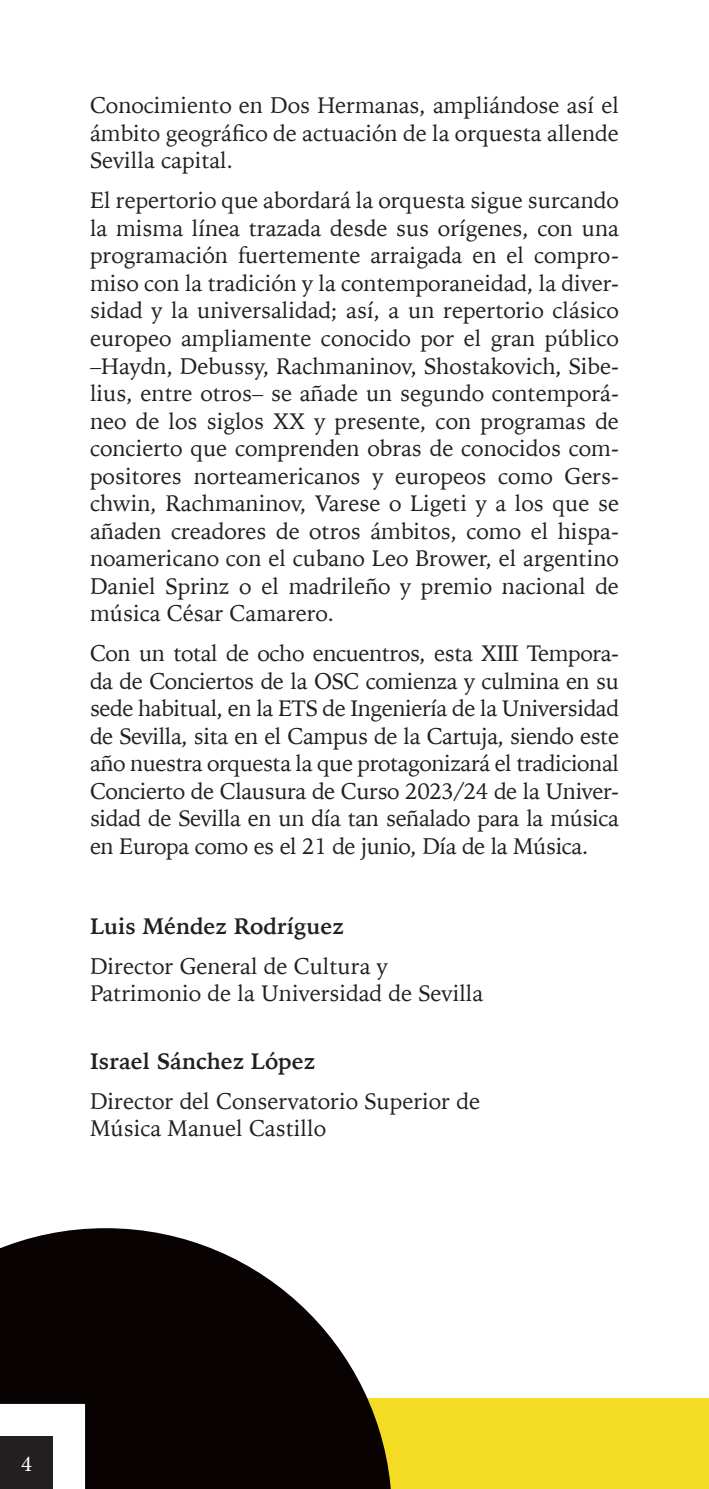
<style>
.page{position:relative;width:709px;height:1489px;background:#fff}
.page>*{position:absolute;margin:0;border:0;box-sizing:border-box;transform-origin:0 0}
.t1{font:22.5px/27.5px "Iowan Old Style";color:#231f20;text-align:justify}
.t2{font:700 22.5px "Iowan Old Style";color:#231f20}
.t3{font:22.5px "Minion Pro";color:#fff}
</style>
<div class="page">
<div style="left:106px;top:1398px;width:603px;height:90px;background:#f5dc24"></div>
<svg style="left:0;top:1228px;width:391px;height:260px;fill:#080302"></svg>
<p class="t1" style="left:90px;top:91px;width:530px">Conocimiento en Dos Hermanas, ampliándose así el ámbito geográfico de actuación de la orquesta allende Sevilla capital.</p>
<p class="t1" style="left:90px;top:186px;width:530px">El repertorio que abordará la orquesta sigue surcando la misma línea trazada desde sus orígenes, con una programación fuertemente arraigada en el compro&shy;miso con la tradición y la contemporaneidad, la diver&shy;sidad y la universalidad; así, a un repertorio clásico europeo ampliamente conocido por el gran público –Haydn, Debussy, Rachmaninov, Shostakovich, Sibe&shy;lius, entre otros– se añade un segundo contemporá&shy;neo de los siglos XX y presente, con programas de concierto que comprenden obras de conocidos com&shy;positores norteamericanos y europeos como Gers&shy;chwin, Rachmaninov, Varese o Ligeti y a los que se añaden creadores de otros ámbitos, como el hispa&shy;noamericano con el cubano Leo Brower, el argentino Daniel Sprinz o el madrileño y premio nacional de música César Camarero.</p>
<p class="t1" style="left:90px;top:638px;width:530px">Con un total de ocho encuentros, esta XIII Tempora&shy;da de Conciertos de la OSC comienza y culmina en su sede habitual, en la ETS de Ingeniería de la Universidad de Sevilla, sita en el Campus de la Cartuja, siendo este año nuestra orquesta la que protagonizará el tradicional Concierto de Clausura de Curso 2023/24 de la Univer&shy;sidad de Sevilla en un día tan señalado para la música en Europa como es el 21 de junio, Día de la Música.</p>
<p class="t2" style="left:90px;top:905px;width:255px">Luis Méndez Rodríguez</p>
<p class="t1" style="left:90px;top:951px;width:395px">Director General de Cultura y<br>Patrimonio de la Universidad de Sevilla</p>
<p class="t2" style="left:90px;top:1040px;width:227px">Israel Sánchez López</p>
<p class="t1" style="left:90px;top:1086px;width:391px">Director del Conservatorio Superior de<br>Música Manuel Castillo</p>
<p class="t3" style="left:21px;top:1448px;width:12px">4</p>
</div>
